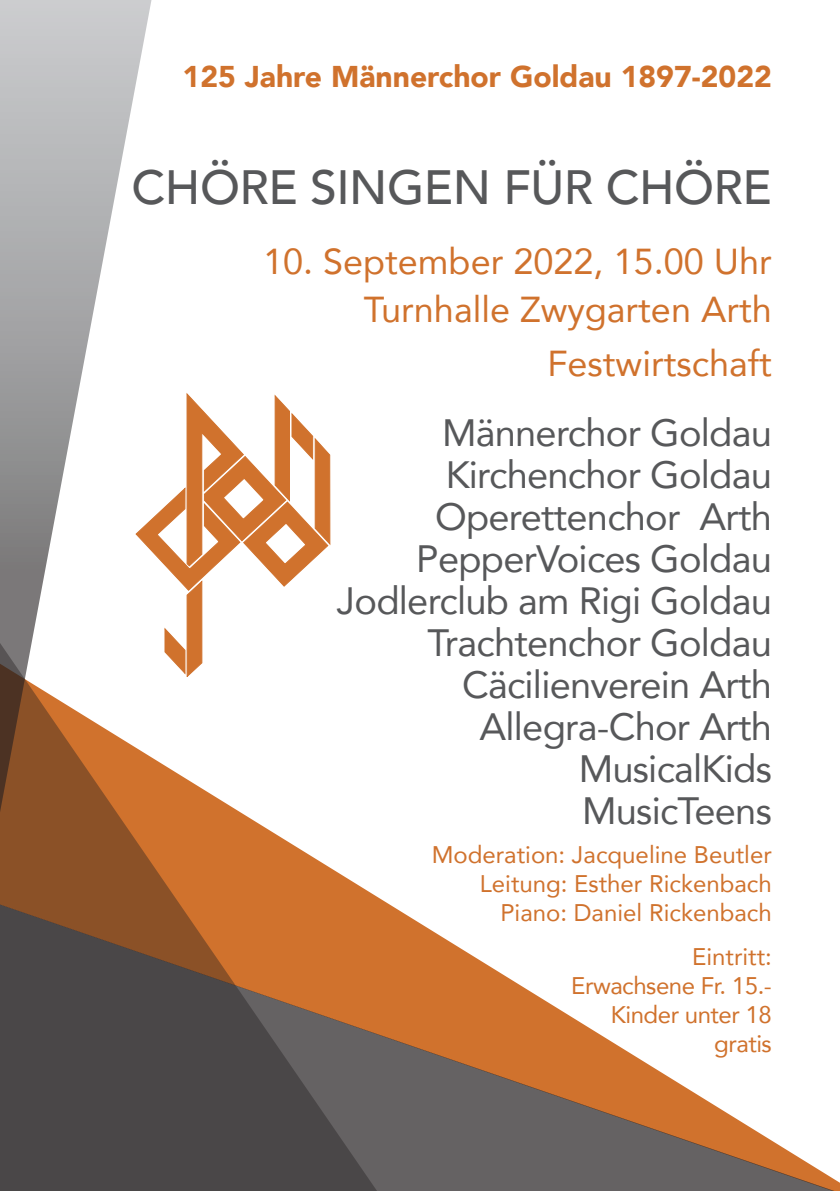
<style>
.page{position:relative;width:840px;height:1191px;background:#fff}
.page>*{position:absolute;margin:0;border:0;box-sizing:border-box;transform-origin:0 0}
.t1{font:500 48px "Avenir";letter-spacing:-.01em;color:#57585a}
.t2{font:38px/42px "Avenir";letter-spacing:-.02em;color:#57585a;text-align:right}
.t3{font:36px/48px "Avenir";color:#d0722d;text-align:right}
.t4{font:900 30px "Avenir";color:#d0722d}
.t5{font:24px/28.8px "Avenir";color:#d0722d;text-align:right}
.t6{font:24px/28.8px "Avenir";letter-spacing:-.02em;color:#d0722d;text-align:right}
</style>
<div class="page">
<svg style="left:388px;top:903px;width:451px;height:288px"></svg>
<svg style="left:0;top:0;width:152px;height:618px"></svg>
<svg style="left:0;top:618px;width:388px;height:573px"></svg>
<svg style="left:135px;top:393px;width:195px;height:283px"></svg>
<p class="t4" style="left:182px;top:51px;width:590px">125 Jahre Männerchor Goldau 1897-2022</p>
<p class="t1" style="left:131px;top:146px;width:641px">CHÖRE SINGEN FÜR CHÖRE</p>
<p class="t3" style="left:263px;top:236px;width:510px">10. September 2022, 15.00 Uhr<br>Turnhalle Zwygarten Arth</p>
<p class="t3" style="left:547px;top:338px;width:226px">Festwirtschaft</p>
<p class="t2" style="left:337px;top:411px;width:436px">Männerchor Goldau<br>Kirchenchor Goldau<br>Operettenchor Arth<br>PepperVoices Goldau<br>Jodlerclub am Rigi Goldau<br>Trachtenchor Goldau<br>Cäcilienverein Arth<br>Allegra-Chor Arth<br>MusicalKids<br>MusicTeens</p>
<p class="t5" style="left:431px;top:839px;width:341px">Moderation: Jacqueline Beutler<br>Leitung: Esther Rickenbach<br>Piano: Daniel Rickenbach</p>
<p class="t6" style="left:571px;top:942px;width:202px">Eintritt:<br>Erwachsene Fr. 15.-<br>Kinder unter 18 gratis</p>
</div>
